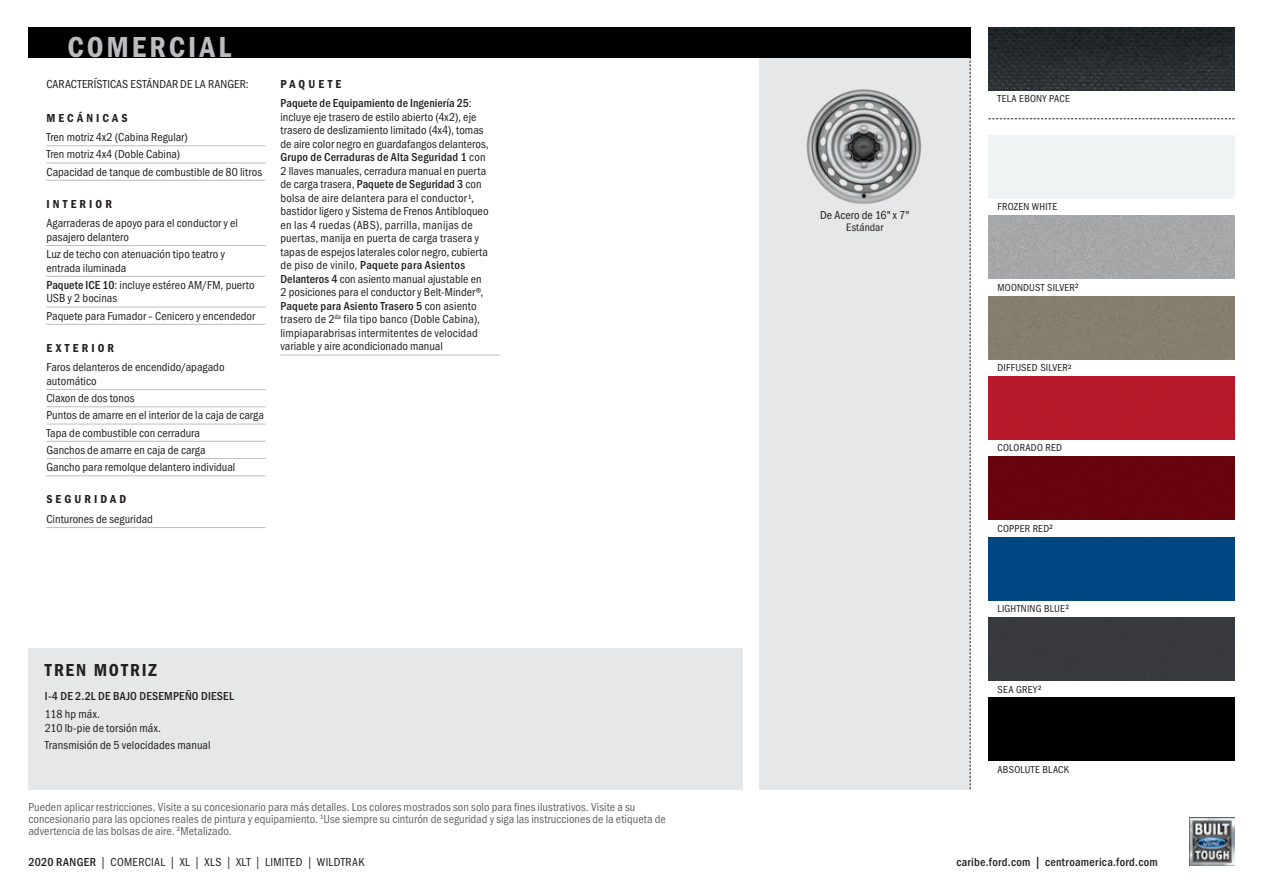
<style>
.page{position:relative;width:1263px;height:893px;background:#fff}
.page>*{position:absolute;margin:0;border:0;box-sizing:border-box;transform-origin:0 0}
.t1{font:30px "ITC Franklin Gothic Std Dm Cd";letter-spacing:.105em;color:#bcbdc0}
.t2{font:18px "ITC Franklin Gothic Std Dm Cd";letter-spacing:.11em;color:#231f20}
.t3{font:condensed 12px/13.5px "ITC Franklin Gothic Std";letter-spacing:.005em;color:#231f20}
.t4{font:condensed 12px/12px "ITC Franklin Gothic Std";letter-spacing:.005em;color:#636366}
.t5{font:500 condensed 12px "ITC Franklin Gothic Std";letter-spacing:.025em;color:#231f20}
.t6{font:condensed 12px "ITC Franklin Gothic Std";letter-spacing:.03em;color:#231f20}
.t7{font:12px "ITC Franklin Gothic Std Dm Cd";letter-spacing:.255em;color:#231f20}
.t8{font:condensed 11.25px "ITC Franklin Gothic Std";letter-spacing:.005em;color:#231f20}
.t9{font:condensed 10.5px "ITC Franklin Gothic Std";letter-spacing:.02em;color:#231f20}
.s1{font-weight:500}
</style>
<div class="page">
<img style="left:1189px;top:818px;width:45px;height:48px">
<div style="left:28px;top:648px;width:714px;height:141px;background:#e6e7e9"></div>
<div style="left:760px;top:57px;width:210px;height:732px;background:#e6e7e9"></div>
<div style="left:988px;top:296px;width:246px;height:63px;background:#867e6e"></div>
<div style="left:988px;top:377px;width:246px;height:63px;background:#b7192b"></div>
<div style="left:988px;top:456px;width:246px;height:63px;background:#68030d"></div>
<div style="left:988px;top:537px;width:246px;height:63px;background:#004783"></div>
<div style="left:988px;top:617px;width:246px;height:63px;background:#373a3e"></div>
<div style="left:988px;top:698px;width:246px;height:63px;background:#000"></div>
<div style="left:988px;top:216px;width:246px;height:63px;background:#a6a7a9"></div>
<svg style="left:970px;top:27px;width:1px;height:762px"></svg>
<svg style="left:988px;top:118px;width:246px;height:1px"></svg>
<div style="left:28px;top:27px;width:942px;height:30px;background:#000"></div>
<img style="left:806px;top:89px;width:116px;height:115px">
<hr style="left:46px;top:145px;width:219px;height:1px;background:#bcbdc0">
<hr style="left:46px;top:163px;width:219px;height:1px;background:#bcbdc0">
<hr style="left:46px;top:180px;width:219px;height:1px;background:#bcbdc0">
<hr style="left:46px;top:245px;width:219px;height:1px;background:#bcbdc0">
<hr style="left:46px;top:276px;width:219px;height:1px;background:#bcbdc0">
<hr style="left:46px;top:307px;width:219px;height:1px;background:#bcbdc0">
<hr style="left:46px;top:324px;width:219px;height:1px;background:#bcbdc0">
<hr style="left:46px;top:389px;width:219px;height:1px;background:#bcbdc0">
<hr style="left:46px;top:406px;width:219px;height:1px;background:#bcbdc0">
<hr style="left:46px;top:424px;width:219px;height:1px;background:#bcbdc0">
<hr style="left:46px;top:441px;width:219px;height:1px;background:#bcbdc0">
<hr style="left:46px;top:458px;width:219px;height:1px;background:#bcbdc0">
<hr style="left:46px;top:475px;width:219px;height:1px;background:#bcbdc0">
<hr style="left:46px;top:527px;width:219px;height:1px;background:#bcbdc0">
<hr style="left:280px;top:355px;width:219px;height:1px;background:#bcbdc0">
<img style="left:988px;top:27px;width:246px;height:63px">
<p class="t1" style="left:67px;top:30px;width:165px">COMERCIAL</p>
<h3 class="t3" style="left:46px;top:77px;width:204px">CARACTERÍSTICAS ESTÁNDAR DE LA RANGER:</h3>
<h4 class="t7" style="left:46px;top:111px;width:83px">MECÁNICAS</h4>
<p class="t3" style="left:46px;top:131px;width:143px">Tren motriz 4x2 (Cabina Regular)</p>
<p class="t3" style="left:46px;top:148px;width:135px">Tren motriz 4x4 (Doble Cabina)</p>
<p class="t3" style="left:46px;top:165px;width:217px">Capacidad de tanque de combustible de 80 litros</p>
<h4 class="t7" style="left:46px;top:197px;width:67px">INTERIOR</h4>
<p class="t3" style="left:46px;top:217px;width:193px">Agarraderas de apoyo para el conductor y el pasajero delantero</p>
<p class="t3" style="left:46px;top:248px;width:180px">Luz de techo con atenuación tipo teatro y entrada iluminada</p>
<p class="t3" style="left:46px;top:278px;width:210px"><span class="s1">Paquete ICE 10</span>: incluye estéreo AM/FM, puerto<br>USB y 2 bocinas</p>
<p class="t3" style="left:46px;top:309px;width:210px">Paquete para Fumador – Cenicero y encendedor</p>
<h4 class="t7" style="left:46px;top:341px;width:69px">EXTERIOR</h4>
<p class="t3" style="left:46px;top:361px;width:180px">Faros delanteros de encendido/apagado automático</p>
<p class="t3" style="left:46px;top:392px;width:89px">Claxon de dos tonos</p>
<p class="t3" style="left:46px;top:409px;width:219px">Puntos de amarre en el interior de la caja de carga</p>
<p class="t3" style="left:46px;top:426px;width:155px">Tapa de combustible con cerradura</p>
<p class="t3" style="left:46px;top:443px;width:161px">Ganchos de amarre en caja de carga</p>
<p class="t3" style="left:46px;top:461px;width:190px">Gancho para remolque delantero individual</p>
<h4 class="t7" style="left:46px;top:493px;width:81px">SEGURIDAD</h4>
<p class="t3" style="left:46px;top:512px;width:108px">Cinturones de seguridad</p>
<h4 class="t7" style="left:280px;top:77px;width:62px">PAQUETE</h4>
<p class="t3" style="left:280px;top:97px;width:210px"><span class="s1">Paquete de Equipamiento de Ingeniería 25</span>: incluye eje trasero de estilo abierto (4x2), eje trasero de deslizamiento limitado (4x4), tomas de aire color negro en guardafangos delanteros, <span class="s1">Grupo de Cerraduras de Alta Seguridad 1</span> con 2 llaves manuales, cerradura manual en puerta de carga trasera, <span class="s1">Paquete de Seguridad 3</span> con bolsa de aire delantera para el conductor <sup>1</sup>, bastidor ligero y Sistema de Frenos Antibloqueo en las 4 ruedas (ABS), parrilla, manijas de puertas, manija en puerta de carga trasera y tapas de espejos laterales color negro, cubierta de piso de vinilo, <span class="s1">Paquete para Asientos Delanteros 4</span> con asiento manual ajustable en 2 posiciones para el conductor y Belt-Minder®, <span class="s1">Paquete para Asiento Trasero 5</span> con asiento trasero de 2<sup>da</sup> fila tipo banco (Doble Cabina), limpiaparabrisas intermitentes de velocidad variable y aire acondicionado manual</p>
<h4 class="t2" style="left:45px;top:660px;width:114px">TREN MOTRIZ</h4>
<p class="t5" style="left:45px;top:689px;width:191px">I-4 DE 2.2L DE BAJO DESEMPEÑO DIESEL</p>
<p class="t3" style="left:45px;top:708px;width:57px">118 hp máx.</p>
<p class="t3" style="left:45px;top:721px;width:118px">210 lb-pie de torsión máx.</p>
<p class="t3" style="left:45px;top:738px;width:167px">Transmisión de 5 velocidades manual</p>
<p class="t4" style="left:28px;top:801px;width:639px">Pueden aplicar restricciones. Visite a su concesionario para más detalles. Los colores mostrados son solo para fines ilustrativos. Visite a su concesionario para las opciones reales de pintura y equipamiento. <sup>1</sup>Use siempre su cinturón de seguridad y siga las instrucciones de la etiqueta de</p>
<p class="t4" style="left:28px;top:825px;width:205px">advertencia de las bolsas de aire. <sup>2</sup>Metalizado.</p>
<p class="t3" style="left:820px;top:209px;width:91px">De Acero de 16" x 7"</p>
<p class="t8" style="left:846px;top:221px;width:39px">Estándar</p>
<p class="t9" style="left:997px;top:93px;width:74px">TELA EBONY PACE</p>
<p class="t9" style="left:997px;top:201px;width:61px">FROZEN WHITE</p>
<p class="t9" style="left:997px;top:281px;width:82px">MOONDUST SILVER<sup>2</sup></p>
<p class="t9" style="left:997px;top:362px;width:76px">DIFFUSED SILVER<sup>2</sup></p>
<p class="t9" style="left:997px;top:442px;width:66px">COLORADO RED</p>
<p class="t9" style="left:997px;top:522px;width:57px">COPPER RED<sup>2</sup></p>
<p class="t9" style="left:997px;top:603px;width:73px">LIGHTNING BLUE<sup>2</sup></p>
<p class="t9" style="left:997px;top:683px;width:46px">SEA GREY<sup>2</sup></p>
<p class="t9" style="left:997px;top:763px;width:73px">ABSOLUTE BLACK</p>
<p class="t6" style="left:28px;top:855px;width:337px"><span class="s1">2020 RANGER</span> | COMERCIAL | XL | XLS | XLT | LIMITED | WILDTRAK</p>
<p class="t5" style="left:956px;top:855px;width:203px">caribe.ford.com | centroamerica.ford.com</p>
</div>
